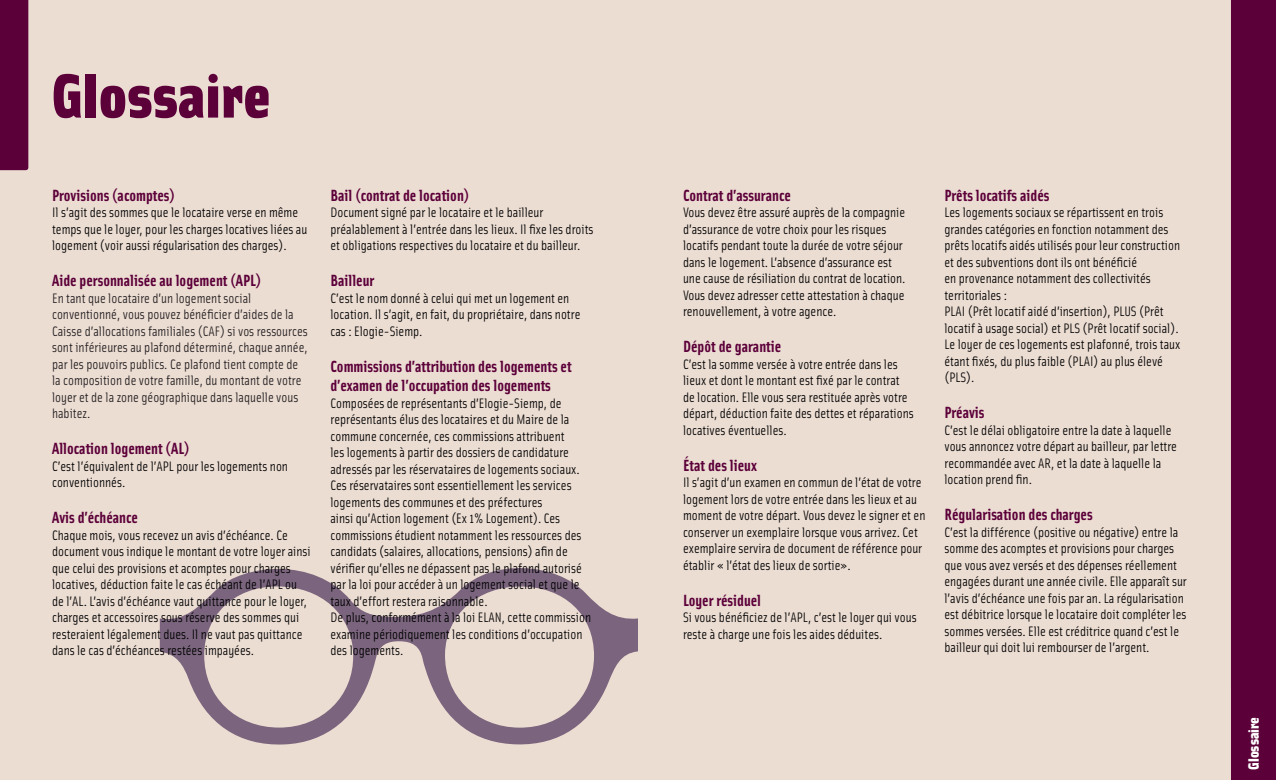
<style>
.page{position:relative;width:1276px;height:780px;background:#fff}
.page>*{position:absolute;margin:0;border:0;box-sizing:border-box;transform-origin:0 0}
.t1{font:900 62.5px "Solex";color:#5c0039}
.t2{font:700 16.25px/19.5px "Solex";color:#5c0039}
.t3{font:900 15px "Solex";color:#fff}
.t4{font:13.75px/16.5px "Solex";color:#000}
.t5{font:13.75px/16.5px "Solex";color:#231f20}
</style>
<div class="page">
<div style="left:0;top:0;width:1231px;height:780px;background:#ecddd3"></div>
<div style="left:0;top:0;width:28px;height:170px;background:#5c0039"></div>
<div style="left:1231px;top:0;width:45px;height:780px;background:#5c0039"></div>
<svg style="left:160px;top:566px;width:478px;height:179px;background:#cdbcbc"></svg>
<h1 class="t1" style="left:51px;top:52px;width:221px">Glossaire</h1>
<p class="t2" style="left:52px;top:184px;width:124px">Provisions (acomptes)</p>
<p class="t4" style="left:52px;top:204px;width:257px">Il s’agit des sommes que le locataire verse en même temps que le loyer, pour les charges locatives liées au logement (voir aussi régularisation des charges).</p>
<p class="t2" style="left:52px;top:270px;width:211px">Aide personnalisée au logement (APL)</p>
<p class="t5" style="left:52px;top:289px;width:257px">En tant que locataire d’un logement social conventionné, vous pouvez bénéficier d’aides de la Caisse d’allocations familiales (CAF) si vos ressources sont inférieures au plafond déterminé, chaque année, par les pouvoirs publics. Ce plafond tient compte de la composition de votre famille, du montant de votre loyer et de la zone géographique dans laquelle vous habitez.</p>
<p class="t2" style="left:52px;top:438px;width:139px">Allocation logement (AL)</p>
<p class="t4" style="left:52px;top:457px;width:237px">C’est l’équivalent de l’APL pour les logements non conventionnés.</p>
<p class="t2" style="left:52px;top:507px;width:87px">Avis d’échéance</p>
<p class="t4" style="left:52px;top:526px;width:260px">Chaque mois, vous recevez un avis d’échéance. Ce document vous indique le montant de votre loyer ainsi que celui des provisions et acomptes pour charges locatives, déduction faite le cas échéant de l’APL ou de l’AL. L’avis d’échéance vaut quittance pour le loyer, charges et accessoires sous réserve des sommes qui resteraient légalement dues. Il ne vaut pas quittance dans le cas d’échéances restées impayées.</p>
<p class="t2" style="left:330px;top:184px;width:140px">Bail (contrat de location)</p>
<p class="t4" style="left:330px;top:204px;width:264px">Document signé par le locataire et le bailleur préalablement à l’entrée dans les lieux. Il fixe les droits et obligations respectives du locataire et du bailleur.</p>
<p class="t2" style="left:330px;top:270px;width:45px">Bailleur</p>
<p class="t4" style="left:330px;top:289px;width:251px">C’est le nom donné à celui qui met un logement en location. Il s’agit, en fait, du propriétaire, dans notre cas : Elogie-Siemp.</p>
<p class="t2" style="left:330px;top:355px;width:243px">Commissions d’attribution des logements et d’examen de l’occupation des logements</p>
<p class="t4" style="left:330px;top:394px;width:262px">Composées de représentants d’Elogie-Siemp, de représentants élus des locataires et du Maire de la commune concernée, ces commissions attribuent<br>les logements à partir des dossiers de candidature adressés par les réservataires de logements sociaux.<br>Ces réservataires sont essentiellement les services logements des communes et des préfectures<br>ainsi qu’Action logement (Ex 1% Logement). Ces commissions étudient notamment les ressources des candidats (salaires, allocations, pensions) afin de vérifier qu’elles ne dépassent pas le plafond autorisé par la loi pour accéder à un logement social et que le taux d’effort restera raisonnable.<br>De plus, conformément à la loi ELAN, cette commission examine périodiquement les conditions d’occupation des logements.</p>
<p class="t2" style="left:683px;top:184px;width:109px">Contrat d’assurance</p>
<p class="t4" style="left:683px;top:204px;width:224px">Vous devez être assuré auprès de la compagnie d’assurance de votre choix pour les risques locatifs pendant toute la durée de votre séjour dans le logement. L’absence d’assurance est une cause de résiliation du contrat de location.<br>Vous devez adresser cette attestation à chaque renouvellement, à votre agence.</p>
<p class="t2" style="left:683px;top:336px;width:100px">Dépôt de garantie</p>
<p class="t4" style="left:683px;top:355px;width:232px">C’est la somme versée à votre entrée dans les lieux et dont le montant est fixé par le contrat de location. Elle vous sera restituée après votre départ, déduction faite des dettes et réparations locatives éventuelles.</p>
<p class="t2" style="left:683px;top:454px;width:75px">État des lieux</p>
<p class="t4" style="left:683px;top:474px;width:244px">Il s’agit d’un examen en commun de l’état de votre logement lors de votre entrée dans les lieux et au moment de votre départ. Vous devez le signer et en conserver un exemplaire lorsque vous arrivez. Cet exemplaire servira de document de référence pour établir « l’état des lieux de sortie».</p>
<p class="t2" style="left:683px;top:589px;width:80px">Loyer résiduel</p>
<p class="t4" style="left:683px;top:609px;width:235px">Si vous bénéficiez de l’APL, c’est le loyer qui vous reste à charge une fois les aides déduites.</p>
<p class="t2" style="left:944px;top:184px;width:107px">Prêts locatifs aidés</p>
<p class="t4" style="left:944px;top:204px;width:237px">Les logements sociaux se répartissent en trois grandes catégories en fonction notamment des prêts locatifs aidés utilisés pour leur construction et des subventions dont ils ont bénéficié<br>en provenance notamment des collectivités territoriales :<br>PLAI (Prêt locatif aidé d’insertion), PLUS (Prêt locatif à usage social) et PLS (Prêt locatif social).<br>Le loyer de ces logements est plafonné, trois taux étant fixés, du plus faible (PLAI) au plus élevé (PLS).</p>
<p class="t2" style="left:944px;top:402px;width:42px">Préavis</p>
<p class="t4" style="left:944px;top:421px;width:234px">C’est le délai obligatoire entre la date à laquelle vous annoncez votre départ au bailleur, par lettre recommandée avec AR, et la date à laquelle la location prend fin.</p>
<p class="t2" style="left:944px;top:504px;width:150px">Régularisation des charges</p>
<p class="t4" style="left:944px;top:523px;width:244px">C’est la différence (positive ou négative) entre la somme des acomptes et provisions pour charges que vous avez versés et des dépenses réellement engagées durant une année civile. Elle apparaît sur l’avis d’échéance une fois par an. La régularisation est débitrice lorsque le locataire doit compléter les sommes versées. Elle est créditrice quand c’est le bailleur qui doit lui rembourser de l’argent.</p>
<p class="t3" style="left:1243px;top:769px;width:54px;rotate:-90deg">Glossaire</p>
</div>
